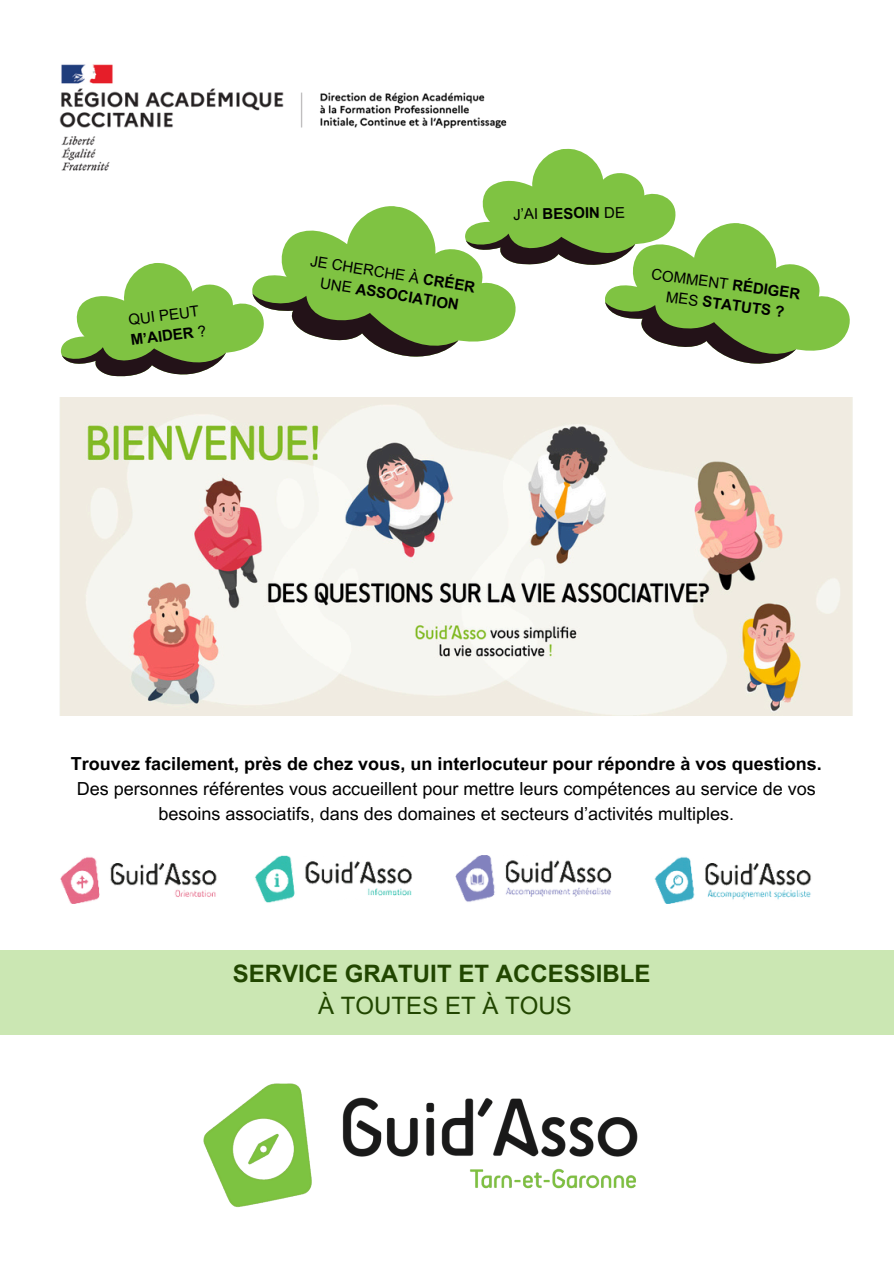
<style>
.page{position:relative;width:894px;height:1264px;background:#fff}
.page>*{position:absolute;margin:0;border:0;box-sizing:border-box;transform-origin:0 0}
.t1{font:700 24px/32.7px "Arial MT Pro";color:#214600;text-align:center}
.t2{font:18px/24.8px "Arial MT Pro";color:#000;text-align:center}
.t3{font:700 15px/20.4px "Arial MT Pro";color:#000;text-align:center}
.t4{font:15px "Arial MT Pro";color:#000}
.s1{font-weight:400}
.s2{font-weight:700}
</style>
<div class="page">
<img style="left:59px;top:64px;width:448px;height:75px">
<svg style="left:799px;top:265px;width:51px;height:86px;fill:#7fc342"></svg>
<svg style="left:60px;top:139px;width:739px;height:238px"></svg>
<img style="left:60px;top:398px;width:792px;height:317px">
<img style="left:60px;top:855px;width:751px;height:49px">
<div style="left:0;top:950px;width:893px;height:84px;background:#cbe7b3"></div>
<img style="left:203px;top:1083px;width:435px;height:125px">
<p class="t4" style="left:128px;top:314px;width:72px;rotate:-7deg">QUI PEUT</p>
<p class="t3" style="left:130px;top:331px;width:77px;rotate:-7deg">M’AIDER <span class="s1">?</span></p>
<p class="t3" style="left:312px;top:252px;width:168px;rotate:9deg"><span class="s1">JE CHERCHE À</span> CRÉER<br><span class="s1">UNE</span> ASSOCIATION</p>
<p class="t4" style="left:513px;top:209px;width:113px;rotate:-1deg">J’AI <span class="s2">BESOIN</span> DE</p>
<p class="t4" style="left:652px;top:268px;width:151px;rotate:8deg">COMMENT <span class="s2">RÉDIGER</span></p>
<p class="t3" style="left:667px;top:287px;width:121px;rotate:8deg"><span class="s1">MES</span> STATUTS ?</p>
<p class="t2" style="left:71px;top:754px;width:752px"><span class="s2">Trouvez facilement, près de chez vous, un interlocuteur pour répondre à vos questions.<br></span>Des personnes référentes vous accueillent pour mettre leurs compétences au service de vos besoins associatifs, dans des domaines et secteurs d’activités multiples.</p>
<p class="t1" style="left:233px;top:959px;width:419px">SERVICE GRATUIT ET ACCESSIBLE<br><span class="s1">À TOUTES ET À TOUS</span></p>
</div>
